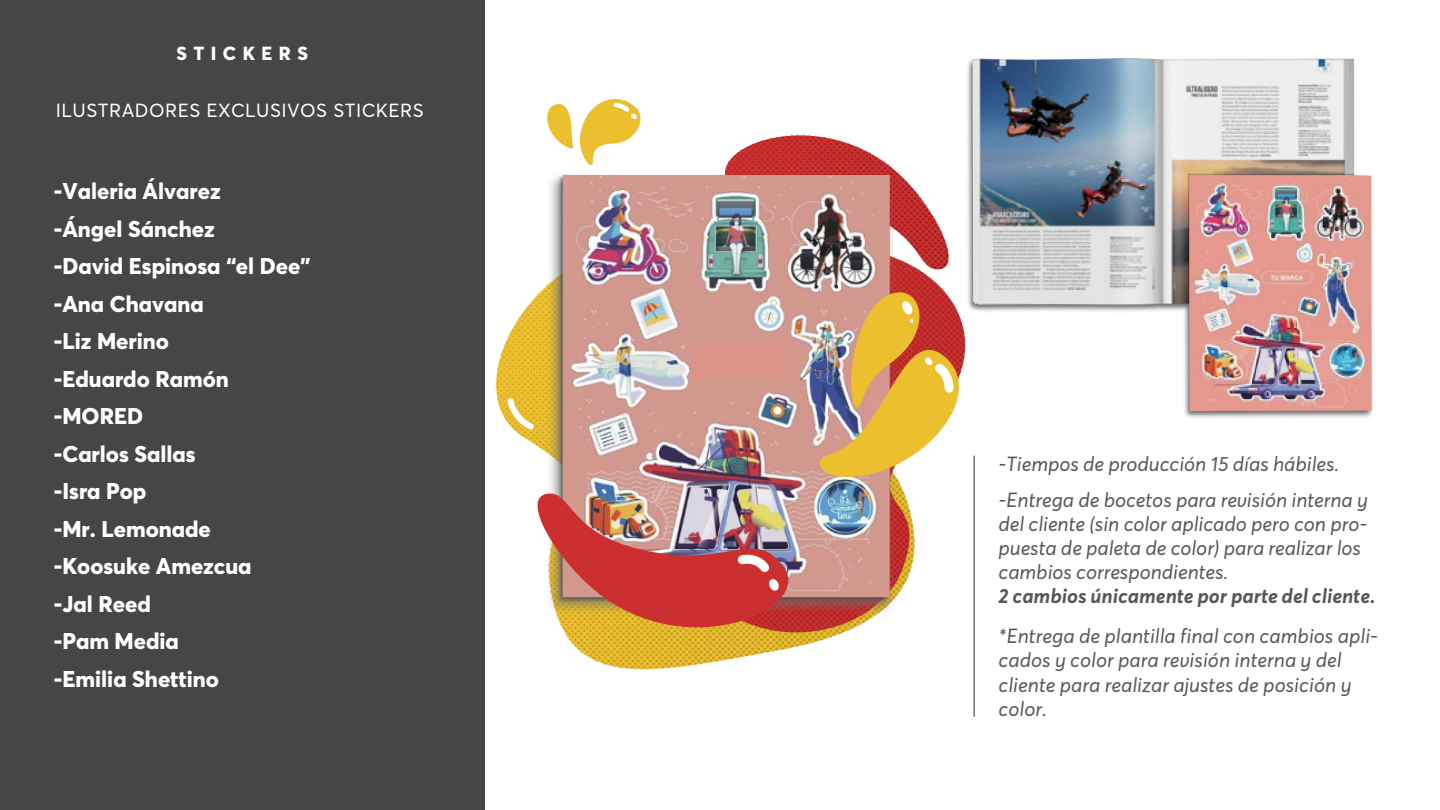
<style>
.page{position:relative;width:1440px;height:810px;background:#fff}
.page>*{position:absolute;margin:0;border:0;box-sizing:border-box;transform-origin:0 0}
.t1{font:800 22.5px/37.5px "Averta Std";color:#fff}
.t2{font:italic 20.25px/24.3px "Averta Std";letter-spacing:-.005em;color:#575757}
.t3{font:italic 700 20.25px "Averta Std";letter-spacing:-.005em;color:#575757}
.t4{font:18.75px "Averta Std";letter-spacing:.025em;color:#fff}
.t5{font:800 18.75px "Averta Std";color:#fff}
</style>
<div class="page">
<img style="left:967px;top:58px;width:406px;height:360px">
<div style="left:0;top:0;width:484px;height:810px;background:#464646"></div>
<hr style="left:973px;top:456px;width:2px;height:261px;background:#717171">
<img style="left:484px;top:208px;width:34px;height:489px">
<svg style="left:973px;top:232px;width:48px;height:440px"></svg>
<img style="left:815px;top:220px;width:178px;height:440px">
<img style="left:518px;top:175px;width:396px;height:466px">
<img style="left:524px;top:490px;width:291px;height:180px">
<svg style="left:731px;top:553px;width:48px;height:38px"></svg>
<svg style="left:503px;top:394px;width:36px;height:40px"></svg>
<img style="left:703px;top:99px;width:286px;height:379px">
<svg style="left:547px;top:99px;width:94px;height:67px"></svg>
<p class="t5" style="left:176px;top:42px;width:133px">S T I C K E R S</p>
<p class="t4" style="left:56px;top:99px;width:369px">ILUSTRADORES EXCLUSIVOS STICKERS</p>
<p class="t1" style="left:54px;top:172px;width:258px">-Valeria Álvarez<br>-Ángel Sánchez<br>-David Espinosa “el Dee” -Ana Chavana<br>-Liz Merino<br>-Eduardo Ramón -MORED<br>-Carlos Sallas<br>-Isra Pop<br>-Mr. Lemonade -Koosuke Amezcua<br>-Jal Reed<br>-Pam Media<br>-Emilia Shettino</p>
<p class="t2" style="left:999px;top:446px;width:371px;line-height:36.8px">-Tiempos de producción 15 días hábiles. -Entrega de bocetos para revisión interna y</p>
<p class="t2" style="left:999px;top:513px;width:370px;line-height:24px">del cliente (sin color aplicado pero con pro&shy;puesta de paleta de color) para realizar los cambios correspondientes.</p>
<p class="t3" style="left:999px;top:583px;width:379px">2 cambios únicamente por parte del cliente.</p>
<p class="t2" style="left:999px;top:625px;width:381px">*Entrega de plantilla final con cambios apli&shy;cados y color para revisión interna y del cliente para realizar ajustes de posición y color.</p>
</div>
